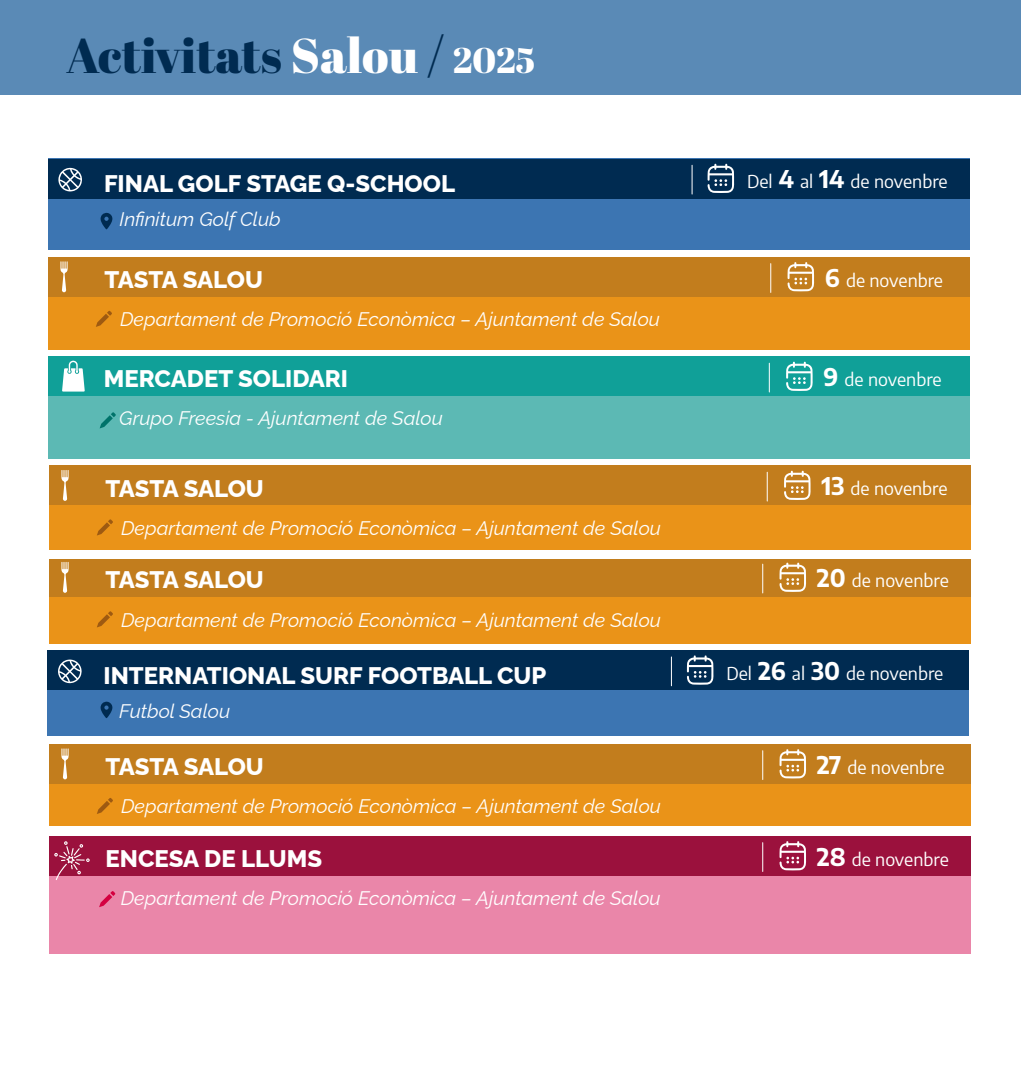
<style>
.page{position:relative;width:1021px;height:1085px;background:#fff}
.page>*{position:absolute;margin:0;border:0;box-sizing:border-box;transform-origin:0 0}
.t1{font:48.82px "Abril Fatface";color:#002b51}
.t2{font:800 23.85px "Raleway";color:#fff}
.t3{font:italic 19.57px "Raleway";color:#fff}
.t4{font:17.78px "Encode Sans";color:#fff}
.s1{color:#fff}
.s2{font-size:35.55px;color:#fff}
.s3{font-weight:700;font-size:23.85px}
</style>
<div class="page">
<div style="left:50px;top:864px;width:920px;height:89px;background:#ea86a9"></div>
<div style="left:0;top:0;width:1020px;height:94px;background:#5a8ab6"></div>
<div style="left:50px;top:465px;width:920px;height:86px;background:#ea9318"></div>
<div style="left:50px;top:465px;width:920px;height:40px;background:#c27d1d"></div>
<svg style="left:61px;top:470px;width:8px;height:31px"></svg>
<svg style="left:97px;top:519px;width:16px;height:16px"></svg>
<svg style="left:784px;top:470px;width:26px;height:30px"></svg>
<svg style="left:766px;top:472px;width:1px;height:29px"></svg>
<div style="left:50px;top:557px;width:920px;height:86px;background:#ea9318"></div>
<div style="left:50px;top:557px;width:920px;height:40px;background:#c27d1d"></div>
<svg style="left:61px;top:562px;width:8px;height:31px"></svg>
<svg style="left:97px;top:611px;width:16px;height:16px"></svg>
<svg style="left:779px;top:562px;width:27px;height:30px"></svg>
<svg style="left:762px;top:564px;width:1px;height:29px"></svg>
<div style="left:50px;top:743px;width:920px;height:84px;background:#ea9318"></div>
<div style="left:50px;top:743px;width:920px;height:40px;background:#c27d1d"></div>
<svg style="left:61px;top:748px;width:8px;height:31px"></svg>
<svg style="left:97px;top:798px;width:16px;height:15px"></svg>
<svg style="left:779px;top:749px;width:27px;height:29px"></svg>
<svg style="left:762px;top:750px;width:1px;height:29px"></svg>
<div style="left:48px;top:650px;width:921px;height:85px;background:#3c75b2"></div>
<div style="left:48px;top:650px;width:921px;height:40px;background:#002b51"></div>
<svg style="left:687px;top:655px;width:26px;height:29px"></svg>
<svg style="left:671px;top:656px;width:1px;height:29px"></svg>
<svg style="left:58px;top:659px;width:24px;height:24px"></svg>
<div style="left:50px;top:835px;width:920px;height:40px;background:#9b113d"></div>
<svg style="left:54px;top:841px;width:36px;height:39px"></svg>
<svg style="left:779px;top:841px;width:27px;height:29px"></svg>
<svg style="left:762px;top:842px;width:1px;height:29px"></svg>
<svg style="left:99px;top:891px;width:16px;height:16px"></svg>
<div style="left:31px;top:826px;width:958px;height:8px;background:#fff"></div>
<div style="left:31px;top:550px;width:958px;height:8px;background:#fff"></div>
<div style="left:48px;top:356px;width:921px;height:103px;background:#5cb9b4"></div>
<div style="left:48px;top:356px;width:921px;height:40px;background:#10a098"></div>
<svg style="left:100px;top:412px;width:16px;height:16px"></svg>
<svg style="left:786px;top:361px;width:26px;height:30px"></svg>
<svg style="left:769px;top:363px;width:1px;height:29px"></svg>
<svg style="left:62px;top:360px;width:23px;height:31px"></svg>
<svg style="left:100px;top:701px;width:12px;height:17px"></svg>
<div style="left:49px;top:257px;width:920px;height:92px;background:#ea9318"></div>
<div style="left:49px;top:257px;width:920px;height:40px;background:#c27d1d"></div>
<svg style="left:60px;top:261px;width:8px;height:31px"></svg>
<svg style="left:96px;top:311px;width:16px;height:16px"></svg>
<svg style="left:787px;top:262px;width:27px;height:29px"></svg>
<svg style="left:770px;top:263px;width:1px;height:29px"></svg>
<div style="left:48px;top:159px;width:921px;height:91px;background:#3c75b2"></div>
<div style="left:48px;top:159px;width:921px;height:40px;background:#002b51"></div>
<svg style="left:707px;top:164px;width:27px;height:29px"></svg>
<svg style="left:691px;top:165px;width:1px;height:29px"></svg>
<svg style="left:58px;top:158px;width:24px;height:33px"></svg>
<svg style="left:100px;top:212px;width:12px;height:17px"></svg>
<h1 class="t1" style="left:66px;top:21px;width:470px">Activitats <span class="s1">Salou</span> / <span class="s2">2025</span></h1>
<p class="t2" style="left:104px;top:164px;width:352px">FINAL GOLF STAGE Q-SCHOOL</p>
<p class="t3" style="left:119px;top:203px;width:163px">Infinitum Golf Club</p>
<p class="t2" style="left:105px;top:260px;width:160px">TASTA SALOU</p>
<p class="t3" style="left:120px;top:303px;width:541px">Departament de Promoció Econòmica – Ajuntament de Salou</p>
<p class="t2" style="left:104px;top:359px;width:246px">MERCADET SOLIDARI</p>
<p class="t3" style="left:119px;top:403px;width:325px">Grupo Freesia - Ajuntament de Salou</p>
<p class="t2" style="left:105px;top:469px;width:160px">TASTA SALOU</p>
<p class="t3" style="left:121px;top:512px;width:541px">Departament de Promoció Econòmica – Ajuntament de Salou</p>
<p class="t2" style="left:105px;top:561px;width:160px">TASTA SALOU</p>
<p class="t3" style="left:121px;top:604px;width:541px">Departament de Promoció Econòmica – Ajuntament de Salou</p>
<p class="t2" style="left:104px;top:656px;width:444px">INTERNATIONAL SURF FOOTBALL CUP</p>
<p class="t3" style="left:119px;top:694px;width:112px">Futbol Salou</p>
<p class="t2" style="left:105px;top:747px;width:160px">TASTA SALOU</p>
<p class="t3" style="left:121px;top:790px;width:541px">Departament de Promoció Econòmica – Ajuntament de Salou</p>
<p class="t2" style="left:105px;top:839px;width:218px">ENCESA DE LLUMS</p>
<p class="t3" style="left:121px;top:882px;width:541px">Departament de Promoció Econòmica – Ajuntament de Salou</p>
<p class="t4" style="left:747px;top:169px;width:202px">Del <span class="s3">4</span> al <span class="s3">14</span> de novenbre</p>
<p class="t4" style="left:825px;top:268px;width:120px"><span class="s3">6</span> de novenbre</p>
<p class="t4" style="left:823px;top:367px;width:120px"><span class="s3">9</span> de novenbre</p>
<p class="t4" style="left:821px;top:476px;width:128px"><span class="s3">13</span> de novenbre</p>
<p class="t4" style="left:817px;top:568px;width:133px"><span class="s3">20</span> de novenbre</p>
<p class="t4" style="left:726px;top:661px;width:218px">Del <span class="s3">26</span> al <span class="s3">30</span> de novenbre</p>
<p class="t4" style="left:817px;top:754px;width:129px"><span class="s3">27</span> de novenbre</p>
<p class="t4" style="left:817px;top:846px;width:133px"><span class="s3">28</span> de novenbre</p>
</div>
